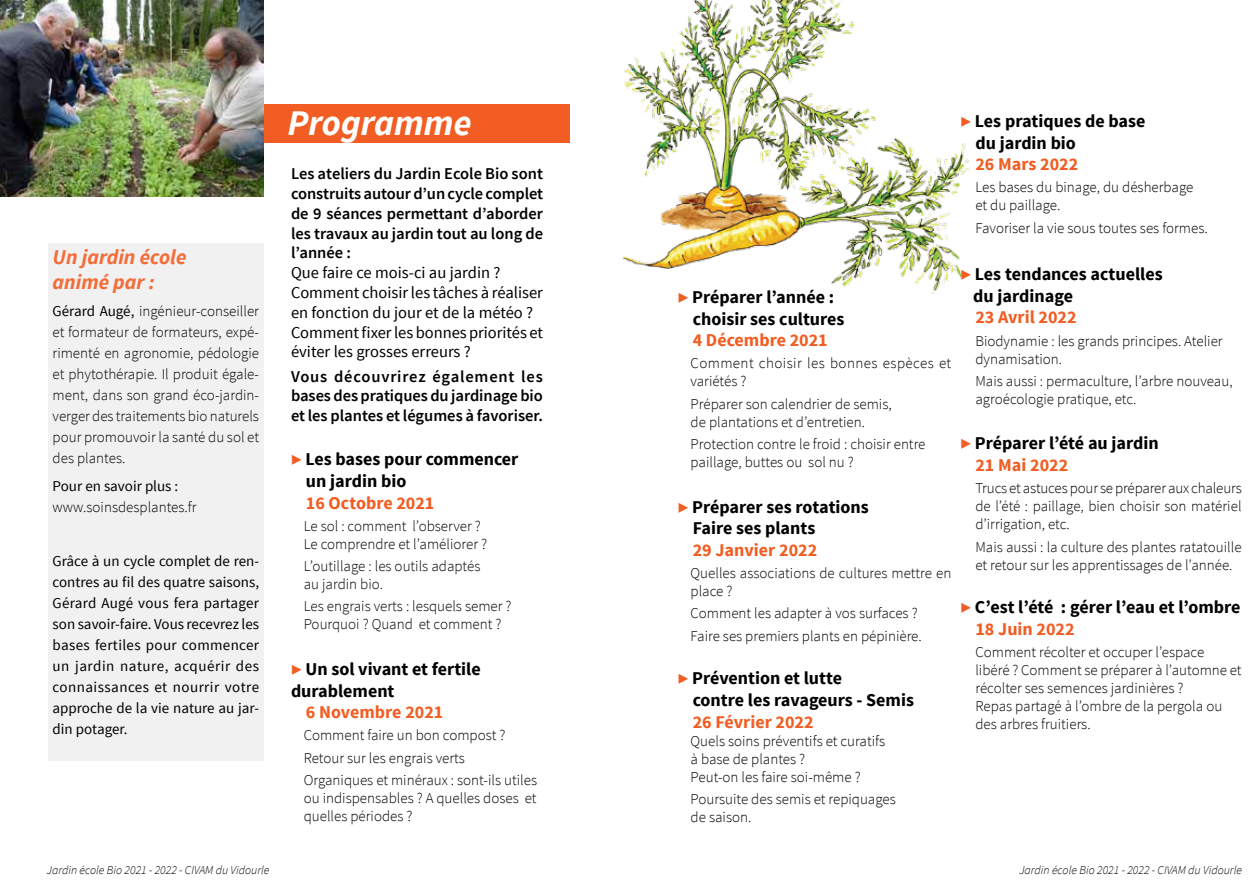
<style>
.page{position:relative;width:1259px;height:893px;background:#fff}
.page>*{position:absolute;margin:0;border:0;box-sizing:border-box;transform-origin:0 0}
.t1{font:italic 700 36px "Source Sans Pro";color:#fff}
.t2{font:italic 700 21px/25.2px "Source Sans Pro";color:#f36d38}
.t3{font:700 18px/21.6px "Source Sans Pro";color:#000}
.t4{font:700 18px "Source Sans Pro";color:#f15d22}
.t5{font:600 16.5px/19.8px "Source Sans Pro";color:#000;text-align:justify}
.t6{font:16.5px/19.8px "Source Sans Pro";color:#000}
.t7{font:300 15px/18px "Source Sans Pro";color:#000}
.t8{font:15px/21px "Source Sans Pro";color:#000;text-align:justify}
.t9{font:300 15px/18px "Source Sans Pro";letter-spacing:.025em;color:#000}
.t10{font:italic 300 12px "Source Sans Pro";color:#000}
.s1{font-weight:400}
.s2{color:#f15d22}
</style>
<div class="page">
<img style="left:622px;top:0;width:348px;height:294px">
<div style="left:48px;top:244px;width:215px;height:517px;background:#f1f1f2"></div>
<div style="left:262px;top:104px;width:308px;height:38px;background:#f15d22"></div>
<img style="left:0;top:0;width:263px;height:196px">
<h2 class="t2" style="left:53px;top:244px;width:135px">Un jardin école animé par :</h2>
<p class="t7" style="left:53px;top:301px;width:208px;line-height:21px;text-align:justify"><span class="s1">Gérard Augé,</span> ingénieur-conseiller et formateur de formateurs, expé&shy;rimenté en agronomie, pédologie et phytothérapie. Il produit égale&shy;ment, dans son grand éco-jardin&shy;verger des traitements bio naturels pour promouvoir la santé du sol et des plantes.</p>
<p class="t8" style="left:53px;top:475px;width:127px">Pour en savoir plus :</p>
<p class="t7" style="left:53px;top:498px;width:145px">www.soinsdesplantes.fr</p>
<p class="t8" style="left:53px;top:551px;width:208px">Grâce à un cycle complet de ren&shy;contres au fil des quatre saisons, Gérard Augé vous fera partager son savoir-faire. Vous recevrez les bases fertiles pour commencer un jardin nature, acquérir des connaissances et nourrir votre approche de la vie nature au jar&shy;din potager.</p>
<h1 class="t1" style="left:287px;top:101px;width:186px">Programme</h1>
<p class="t5" style="left:291px;top:164px;width:253px">Les ateliers du Jardin Ecole Bio sont construits autour d’un cycle complet de 9 séances permettant d’aborder les travaux au jardin tout au long de l’année :</p>
<p class="t6" style="left:291px;top:263px;width:253px">Que faire ce mois-ci au jardin ?<br>Comment choisir les tâches à réaliser en fonction du jour et de la météo ?<br>Comment fixer les bonnes priorités et éviter les grosses erreurs ?</p>
<p class="t5" style="left:291px;top:367px;width:253px">Vous découvrirez également les bases des pratiques du jardinage bio et les plantes et légumes à favoriser.</p>
<p class="t3" style="left:306px;top:449px;width:214px;text-indent:-15px"><span class="s2">▶</span> Les bases pour commencer un jardin bio</p>
<p class="t4" style="left:306px;top:491px;width:130px">16 Octobre 2021</p>
<p class="t7" style="left:304px;top:517px;width:185px">Le sol : comment l’observer ?<br>Le comprendre et l’améliorer ?</p>
<p class="t7" style="left:304px;top:557px;width:178px">L’outillage : les outils adaptés au jardin bio.</p>
<p class="t7" style="left:304px;top:597px;width:209px">Les engrais verts : lesquels semer ?<br>Pourquoi ? Quand et comment ?</p>
<p class="t3" style="left:291px;top:659px;width:191px"><span class="s2">▶</span> Un sol vivant et fertile durablement</p>
<p class="t4" style="left:306px;top:701px;width:139px">6 Novembre 2021</p>
<p class="t7" style="left:304px;top:724px;width:235px;line-height:22.2px">Comment faire un bon compost ?<br>Retour sur les engrais verts<br>Organiques et minéraux : sont-ils utiles</p>
<p class="t7" style="left:304px;top:789px;width:234px">ou indispensables ? A quelles doses et quelles périodes ?</p>
<p class="t3" style="left:693px;top:287px;width:153px;text-indent:-15px"><span class="s2">▶</span> Préparer l’année : choisir ses cultures</p>
<p class="t4" style="left:693px;top:329px;width:137px">4 Décembre 2021</p>
<p class="t9" style="left:690px;top:355px;width:262px">Comment choisir les bonnes espèces et variétés ?</p>
<p class="t7" style="left:690px;top:395px;width:203px">Préparer son calendrier de semis, de plantations et d’entretien.</p>
<p class="t7" style="left:690px;top:435px;width:236px">Protection contre le froid : choisir entre paillage, buttes ou sol nu ?</p>
<p class="t3" style="left:693px;top:496px;width:178px;text-indent:-15px"><span class="s2">▶</span> Préparer ses rotations<br>Faire ses plants</p>
<p class="t4" style="left:693px;top:538px;width:126px">29 Janvier 2022</p>
<p class="t7" style="left:690px;top:564px;width:262px">Quelles associations de cultures mettre en place ?</p>
<p class="t7" style="left:690px;top:602px;width:233px;line-height:22.2px">Comment les adapter à vos surfaces ?<br>Faire ses premiers plants en pépinière.</p>
<p class="t3" style="left:693px;top:668px;width:223px;text-indent:-15px"><span class="s2">▶</span> Prévention et lutte<br>contre les ravageurs - Semis</p>
<p class="t4" style="left:693px;top:710px;width:122px">26 Février 2022</p>
<p class="t7" style="left:690px;top:732px;width:196px">Quels soins préventifs et curatifs à base de plantes ?<br>Peut-on les faire soi-même ?</p>
<p class="t7" style="left:690px;top:790px;width:207px">Poursuite des semis et repiquages de saison.</p>
<p class="t3" style="left:975px;top:111px;width:171px;text-indent:-15px"><span class="s2">▶</span> Les pratiques de base du jardin bio</p>
<p class="t4" style="left:975px;top:153px;width:104px">26 Mars 2022</p>
<p class="t7" style="left:975px;top:178px;width:219px">Les bases du binage, du désherbage et du paillage.</p>
<p class="t7" style="left:975px;top:219px;width:234px">Favoriser la vie sous toutes ses formes.</p>
<p class="t3" style="left:973px;top:264px;width:191px;text-indent:-13px"><span class="s2">▶</span> Les tendances actuelles du jardinage</p>
<p class="t4" style="left:975px;top:306px;width:103px">23 Avril 2022</p>
<p class="t7" style="left:975px;top:332px;width:249px">Biodynamie : les grands principes. Atelier dynamisation.</p>
<p class="t7" style="left:975px;top:372px;width:259px">Mais aussi : permaculture, l’arbre nouveau, agroécologie pratique, etc.</p>
<p class="t3" style="left:975px;top:433px;width:185px;text-indent:-15px"><span class="s2">▶</span> Préparer l’été au jardin<br><span class="s2">21 Mai 2022</span></p>
<p class="t7" style="left:975px;top:479px;width:268px;text-align:justify">Trucs et astuces pour se préparer aux chaleurs de l’été : paillage, bien choisir son matériel d’irrigation, etc.</p>
<p class="t7" style="left:975px;top:538px;width:268px">Mais aussi : la culture des plantes ratatouille et retour sur les apprentissages de l’année.</p>
<p class="t3" style="left:975px;top:597px;width:267px;text-indent:-15px"><span class="s2">▶</span> C’est l’été : gérer l’eau et l’ombre<br><span class="s2">18 Juin 2022</span></p>
<p class="t7" style="left:975px;top:643px;width:268px">Comment récolter et occuper l’espace libéré ? Comment se préparer à l’automne et récolter ses semences jardinières ?<br>Repas partagé à l’ombre de la pergola ou des arbres fruitiers.</p>
<p class="t10" style="left:47px;top:863px;width:224px">Jardin école Bio 2021 - 2022 - CIVAM du Vidourle</p>
<p class="t10" style="left:1019px;top:863px;width:224px">Jardin école Bio 2021 - 2022 - CIVAM du Vidourle</p>
</div>
